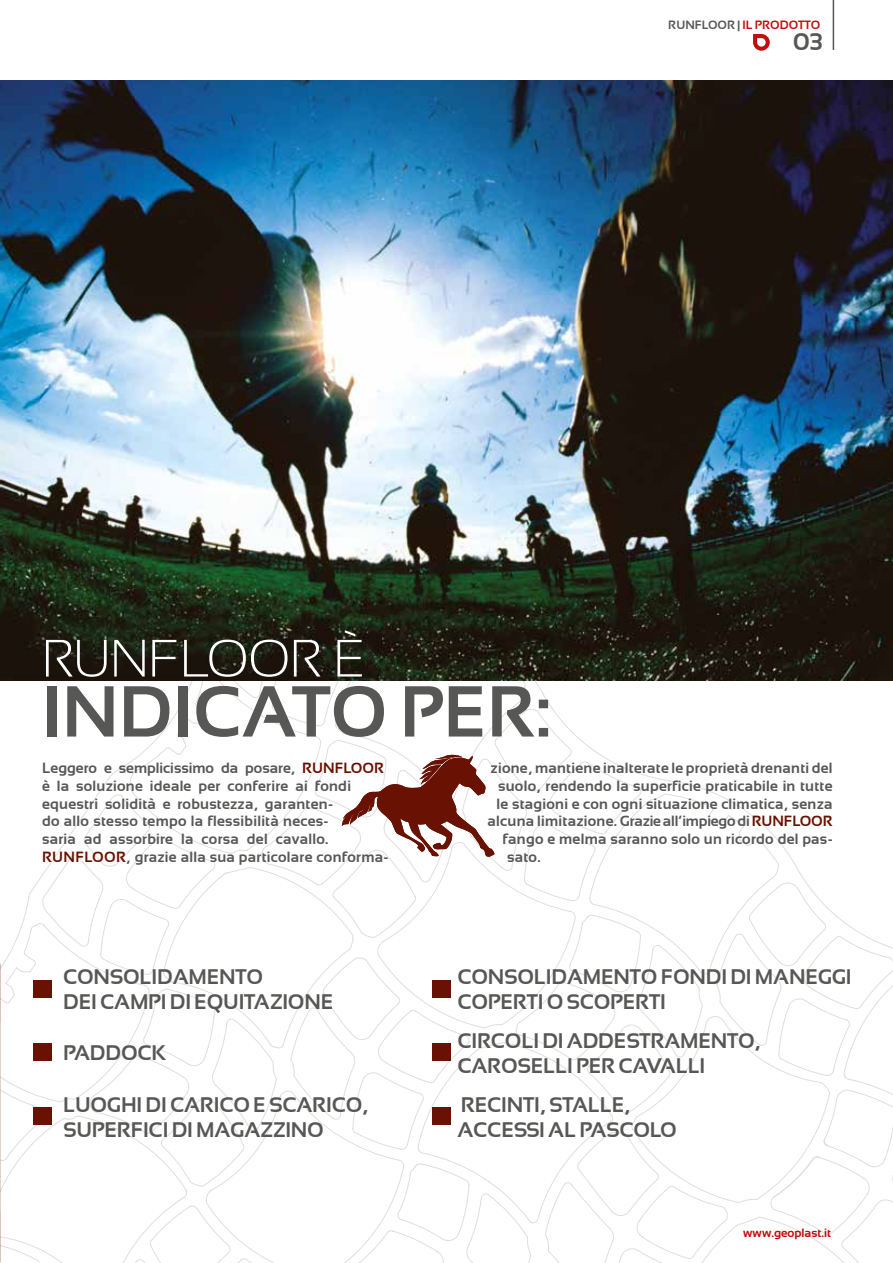
<style>
.page{position:relative;width:893px;height:1263px;background:#fff}
.page>*{position:absolute;margin:0;border:0;box-sizing:border-box;transform-origin:0 0}
.t1{font:700 72px "Sansation";color:#575756}
.t2{font:300 52.5px "Sansation";color:#fff}
.t3{font:700 24px "Sansation";color:#575756}
.t4{font:700 21px/25.2px "Sansation";letter-spacing:-.01em;color:#575756}
.t5{font:700 14.7px/17.7px "Sansation";letter-spacing:.02em;color:#575756}
.t6{font:700 14.7px "Sansation";letter-spacing:-.01em;color:#575756}
.t7{font:700 12px "Sansation";color:#c00d0e}
.s1{color:#575756}
.s2{color:#691103}
</style>
<div class="page">
<svg style="left:213px;top:680px;width:680px;height:118px"></svg>
<svg style="left:84px;top:798px;width:809px;height:465px"></svg>
<svg style="left:342px;top:755px;width:152px;height:102px"></svg>
<div style="left:33px;top:980px;width:19px;height:18px;background:#691103"></div>
<div style="left:432px;top:980px;width:19px;height:18px;background:#691103"></div>
<div style="left:33px;top:1043px;width:19px;height:17px;background:#691103"></div>
<div style="left:432px;top:1043px;width:19px;height:17px;background:#691103"></div>
<div style="left:33px;top:1107px;width:19px;height:17px;background:#691103"></div>
<div style="left:432px;top:1107px;width:19px;height:17px;background:#691103"></div>
<img style="left:0;top:81px;width:893px;height:599px">
<hr style="left:833px;top:0;width:1px;height:50px;background:#575756">
<svg style="left:753px;top:34px;width:17px;height:17px"></svg>
<p class="t7" style="left:668px;top:18px;width:154px"><span class="s1">RUNFLOOR |</span> IL PRODOTTO</p>
<h2 class="t2" style="left:42px;top:629px;width:324px">RUNFLOOR È</h2>
<h1 class="t1" style="left:42px;top:670px;width:511px">INDICATO PER:</h1>
<h3 class="t3" style="left:793px;top:28px;width:31px">03</h3>
<p class="t5" style="left:42px;top:759px;width:348px">Leggero e semplicissimo da posare, <span class="s2">RUNFLOOR </span>è la soluzione ideale per conferire ai fondi equestri solidità e robustezza, garanten-<br>do allo stesso tempo la flessibilità neces-<br>saria ad assorbire la corsa del cavallo.<br><span class="s2">RUNFLOOR</span>, grazie alla sua particolare conforma-</p>
<p class="t5" style="left:491px;top:759px;width:343px">zione, mantiene inalterate le proprietà drenanti del</p>
<p class="t5" style="left:498px;top:777px;width:336px">suolo, rendendo la superficie praticabile in tutte</p>
<p class="t5" style="left:497px;top:795px;width:337px">le stagioni e con ogni situazione climatica, senza</p>
<p class="t6" style="left:488px;top:813px;width:346px">alcuna limitazione. Grazie all’impiego di <span class="s2">RUNFLOOR</span></p>
<p class="t5" style="left:503px;top:830px;width:332px">fango e melma saranno solo un ricordo del pas-</p>
<p class="t5" style="left:507px;top:848px;width:35px">sato.</p>
<h3 class="t4" style="left:63px;top:964px;width:272px">CONSOLIDAMENTO<br>DEI CAMPI DI EQUITAZIONE</h3>
<h3 class="t4" style="left:63px;top:1039px;width:105px">PADDOCK</h3>
<h3 class="t4" style="left:63px;top:1092px;width:307px">LUOGHI DI CARICO E SCARICO,<br>SUPERFICI DI MAGAZZINO</h3>
<h3 class="t4" style="left:457px;top:964px;width:396px">CONSOLIDAMENTO FONDI DI MANEGGI<br>COPERTI O SCOPERTI</h3>
<h3 class="t4" style="left:457px;top:1028px;width:305px">CIRCOLI DI ADDESTRAMENTO,<br>CAROSELLI PER CAVALLI</h3>
<h3 class="t4" style="left:457px;top:1092px;width:221px">RECINTI, STALLE,<br>ACCESSI AL PASCOLO</h3>
<p class="t7" style="left:743px;top:1226px;width:89px">www.geoplast.it</p>
</div>
